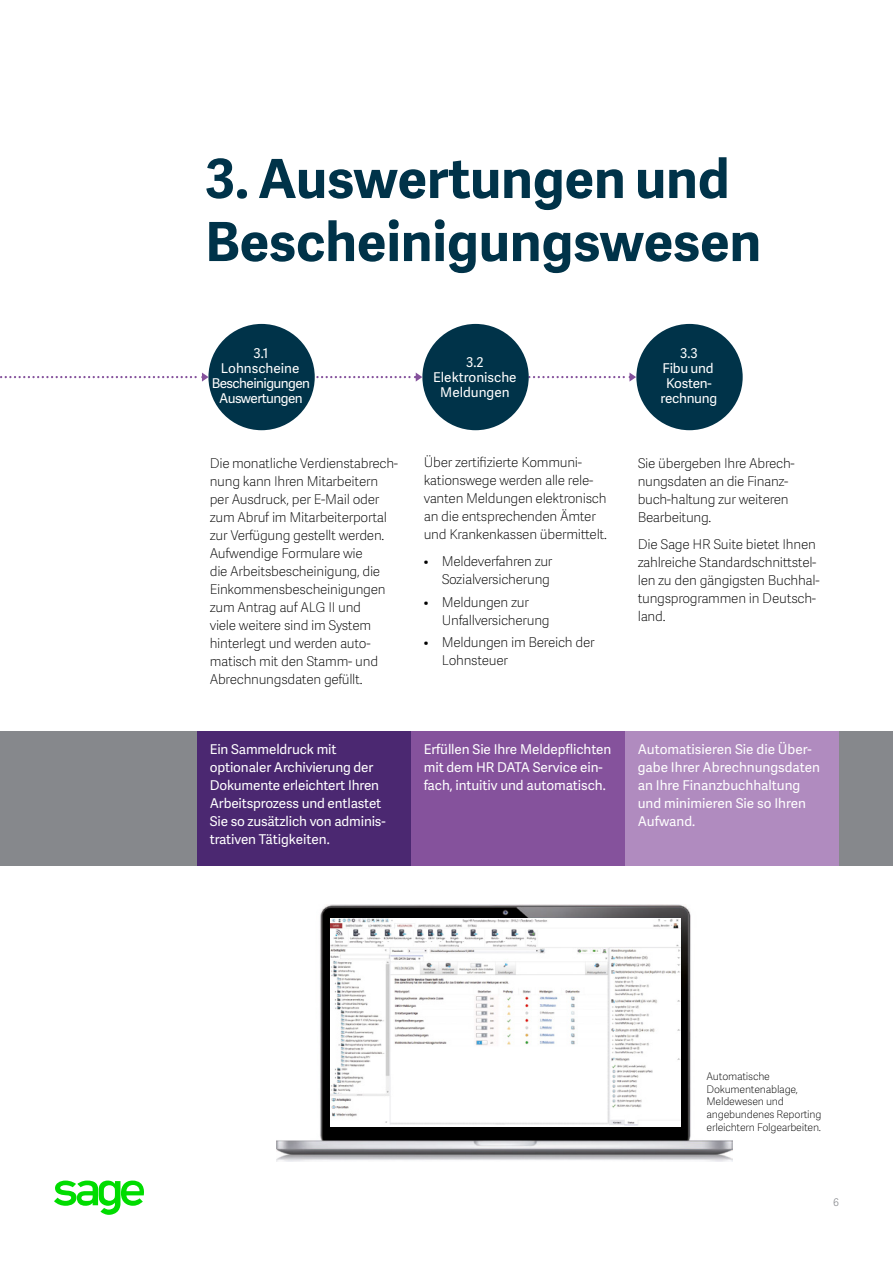
<style>
.page{position:relative;width:893px;height:1263px;background:#fff}
.page>*{position:absolute;margin:0;border:0;box-sizing:border-box;transform-origin:0 0}
.t1{font:700 54px/63px "Adelle Sans SAGE";color:#003349}
.t2{font:13.5px/18px "Adelle Sans SAGE Th";letter-spacing:-.02em;color:#000}
.t3{font:13.5px/18px "Adelle Sans SAGE";letter-spacing:-.01em;color:#fff}
.t4{font:13.5px/15px "Adelle Sans SAGE";letter-spacing:-.04em;color:#fff;text-align:center}
.t5{font:10.5px/12.6px "Adelle Sans SAGE Th";letter-spacing:-.02em;color:#000}
.t6{font:10.5px "Adelle Sans SAGE Lt";color:#86888c}
</style>
<div class="page">
<svg style="left:316px;top:373px;width:106px;height:9px"></svg>
<svg style="left:529px;top:373px;width:107px;height:9px"></svg>
<div style="left:208px;top:324px;width:107px;height:106px;background:#003349;border-radius:50%"></div>
<div style="left:422px;top:324px;width:107px;height:106px;background:#003349;border-radius:50%"></div>
<div style="left:636px;top:324px;width:107px;height:106px;background:#003349;border-radius:50%"></div>
<svg style="left:0;top:373px;width:209px;height:9px"></svg>
<img style="left:276px;top:904px;width:457px;height:258px">
<img style="left:330px;top:919px;width:350px;height:207px">
<div style="left:0;top:731px;width:892px;height:135px;background:#86888c"></div>
<div style="left:197px;top:731px;width:214px;height:135px;background:#4b2871"></div>
<div style="left:625px;top:731px;width:214px;height:135px;background:#b08bbf"></div>
<div style="left:411px;top:731px;width:214px;height:135px;background:#85529c"></div>
<svg style="left:54px;top:1180px;width:90px;height:35px"></svg>
<h1 class="t1" style="left:205px;top:145px;width:557px">3. Auswertungen und<br>Bescheinigungswesen</h1>
<p class="t4" style="left:212px;top:345px;width:100px">3.1<br>Lohnscheine<br>Bescheinigungen<br>Auswertungen</p>
<p class="t3" style="left:433px;top:354px;width:85px;line-height:15px;text-align:center">3.2<br>Elektronische<br>Meldungen</p>
<p class="t3" style="left:660px;top:345px;width:58px;line-height:15px;text-align:center">3.3<br>Fibu und<br>Kosten&shy;rechnung</p>
<p class="t2" style="left:210px;top:453px;width:190px">Die monatliche Verdienstabrech&shy;nung kann Ihren Mitarbeitern per Ausdruck, per E-Mail oder zum Abruf im Mitarbeiterportal zur Verfügung gestellt werden.<br>Aufwendige Formulare wie<br>die Arbeitsbescheinigung, die<br>Einkommensbescheinigungen zum Antrag auf ALG II und<br>viele weitere sind im System hinterlegt und werden auto&shy;matisch mit den Stamm- und<br>Abrechnungsdaten gefüllt.</p>
<p class="t2" style="left:424px;top:453px;width:185px">Über zertifizierte Kommuni&shy;kationswege werden alle rele&shy;vanten Meldungen elektronisch an die entsprechenden Ämter und Krankenkassen übermittelt.</p>
<p class="t2" style="left:424px;top:552px;width:130px;text-align:right">• Meldeverfahren zur<br>Sozialversicherung</p>
<p class="t2" style="left:442px;top:593px;width:109px;text-indent:-18px">• Meldungen zur<br>Unfallversicherung</p>
<p class="t2" style="left:442px;top:633px;width:154px;text-indent:-18px">• Meldungen im Bereich der<br>Lohnsteuer</p>
<p class="t2" style="left:638px;top:453px;width:159px">Sie übergeben Ihre Abrech&shy;nungsdaten an die Finanz&shy;buch-haltung zur weiteren<br>Bearbeitung.</p>
<p class="t2" style="left:638px;top:534px;width:184px">Die Sage HR Suite bietet Ihnen zahlreiche Standardschnittstel&shy;len zu den gängigsten Buchhal&shy;tungsprogrammen in Deutsch&shy;land.</p>
<p class="t3" style="left:210px;top:740px;width:177px">Ein Sammeldruck mit optionaler Archivierung der<br>Dokumente erleichtert Ihren<br>Arbeitsprozess und entlastet<br>Sie so zusätzlich von adminis&shy;trativen Tätigkeiten.</p>
<p class="t3" style="left:638px;top:740px;width:184px">Automatisieren Sie die Über&shy;gabe Ihrer Abrechnungsdaten an Ihre Finanzbuchhaltung und minimieren Sie so Ihren<br>Aufwand.</p>
<p class="t3" style="left:424px;top:740px;width:189px">Erfüllen Sie Ihre Meldepflichten mit dem HR DATA Service ein&shy;fach, intuitiv und automatisch.</p>
<p class="t5" style="left:706px;top:1070px;width:116px">Automatische<br>Dokumentenablage,<br>Meldewesen und angebundenes Reporting erleichtern Folgearbeiten.</p>
<p class="t6" style="left:833px;top:1195px;width:7px">6</p>
</div>
